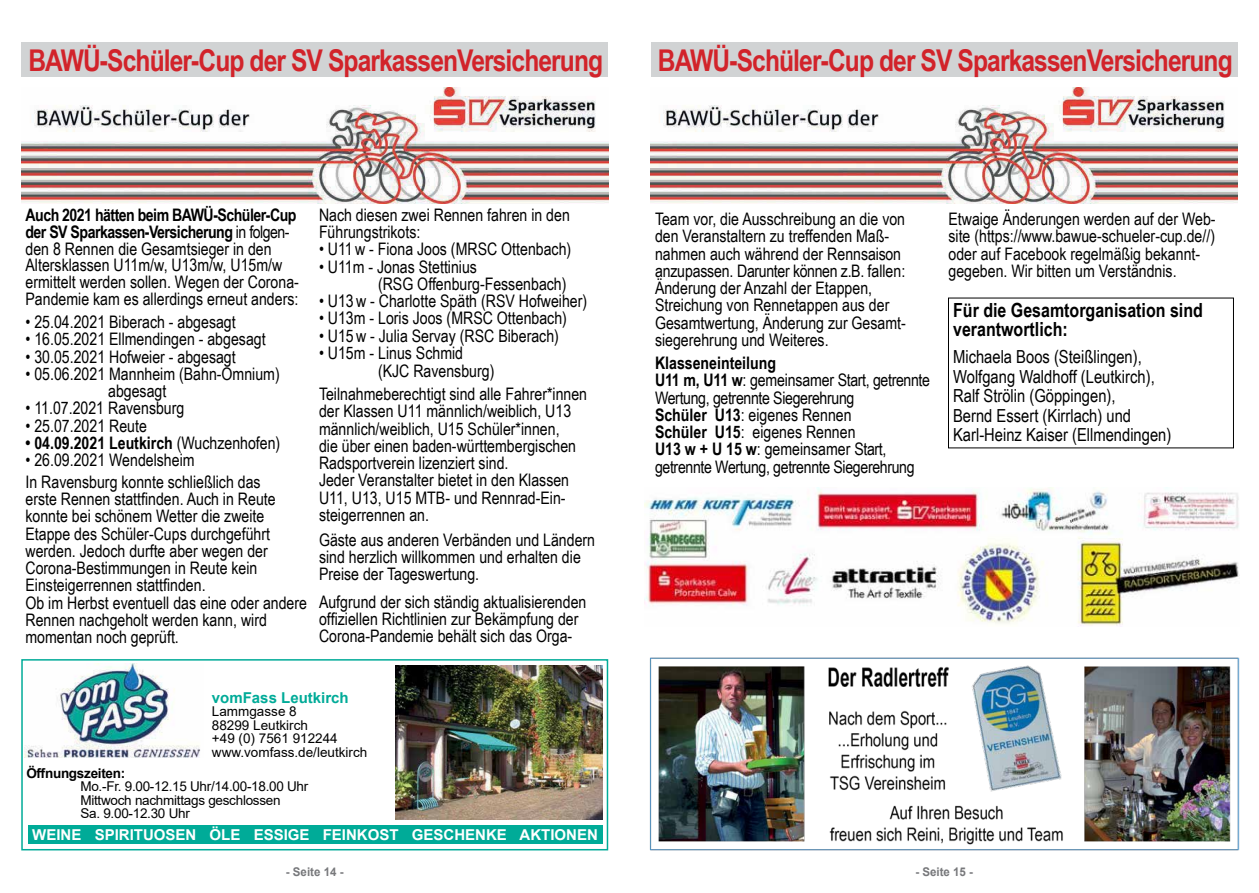
<style>
.page{position:relative;width:1259px;height:893px;background:#fff}
.page>*{position:absolute;margin:0;border:0;box-sizing:border-box;transform-origin:0 0}
.t1{font:700 30px "Arial Narrow";letter-spacing:-.03em;color:#d2232a}
.t2{font:700 19.5px/19.5px "Arial Narrow";color:#000}
.t3{font:18px/19.5px "Arial Narrow";color:#000}
.t4{font:17.25px/17.2px "Arial Narrow";color:#000}
.t5{font:17.25px/17.2px "Arial Narrow";letter-spacing:-.02em;color:#000}
.t6{font:700 17.25px "Arial Narrow";color:#000}
.t7{font:700 15px "Arial";color:#fff}
.t8{font:700 15px "Arial";color:#00ab98}
.t9{font:13.5px/13.5px "Arial";letter-spacing:-.01em;color:#000}
.t10{font:700 13.5px "Arial";letter-spacing:-.02em;color:#000}
.t11{font:700 12px "Arial";color:#77787b;scale:.96 1}
.s1{font-weight:700}
.s2{font-weight:400}
</style>
<div class="page">
<div style="left:21px;top:43px;width:587px;height:34px;background:#d1d3d4"></div>
<img style="left:21px;top:87px;width:587px;height:117px">
<div style="left:651px;top:43px;width:586px;height:34px;background:#d1d3d4"></div>
<img style="left:651px;top:87px;width:586px;height:117px">
<img style="left:644px;top:487px;width:595px;height:139px">
<div style="left:21px;top:659px;width:587px;height:191px;border:2px solid #00ab98"></div>
<img style="left:396px;top:666px;width:207px;height:153px">
<img style="left:25px;top:664px;width:175px;height:93px">
<div style="left:28px;top:825px;width:574px;height:19px;background:#00ab98"></div>
<img style="left:649px;top:657px;width:590px;height:194px">
<h1 class="t1" style="left:28px;top:37px;width:576px">BAWÜ-Schüler-Cup der SV SparkassenVersicherung</h1>
<p class="t4" style="left:26px;top:206px;width:275px;line-height:16.8px"><span class="s1">Auch 2021 hätten beim BAWÜ-Schüler-Cup der SV Sparkassen-Versicherung</span> in folgen&shy;den 8 Rennen die Gesamtsieger in den Altersklassen U11m/w, U13m/w, U15m/w ermittelt werden sollen. Wegen der Corona-Pandemie kam es allerdings erneut anders:</p>
<p class="t4" style="left:26px;top:313px;width:212px">• 25.04.2021 Biberach - abgesagt</p>
<p class="t4" style="left:26px;top:330px;width:242px">• 16.05.2021 Ellmendingen - abgesagt</p>
<p class="t4" style="left:26px;top:347px;width:212px">• 30.05.2021 Hofweier - abgesagt</p>
<p class="t4" style="left:108px;top:365px;width:173px;text-indent:-83px">• 05.06.2021 Mannheim (Bahn-Omnium) abgesagt</p>
<p class="t4" style="left:26px;top:399px;width:160px">• 11.07.2021 Ravensburg</p>
<p class="t4" style="left:26px;top:416px;width:123px">• 25.07.2021 Reute</p>
<p class="t6" style="left:26px;top:430px;width:256px">• 04.09.2021 Leutkirch <span class="s2">(Wuchzenhofen)</span></p>
<p class="t4" style="left:26px;top:449px;width:237px;line-height:21.8px">• 26.09.2021 Wendelsheim<br>In Ravensburg konnte schließlich das</p>
<p class="t4" style="left:26px;top:490px;width:283px">erste Rennen stattfinden. Auch in Reute konnte bei schönem Wetter die zweite Etappe des Schüler-Cups durchgeführt werden. Jedoch durfte aber wegen der Corona-Bestimmungen in Reute kein Einsteigerrennen stattfinden.<br>Ob im Herbst eventuell das eine oder andere Rennen nachgeholt werden kann, wird momentan noch geprüft.</p>
<p class="t4" style="left:319px;top:206px;width:252px">Nach diesen zwei Rennen fahren in den<br>Führungstrikots:</p>
<p class="t4" style="left:319px;top:240px;width:254px">• U11 w - Fiona Joos (MRSC Ottenbach)</p>
<p class="t4" style="left:378px;top:257px;width:190px;text-indent:-59px">• U11m - Jonas Stettinius<br>(RSG Offenburg-Fessenbach)</p>
<p class="t4" style="left:319px;top:292px;width:270px">• U13 w - Charlotte Späth (RSV Hofweiher)</p>
<p class="t4" style="left:319px;top:309px;width:249px">• U13m - Loris Joos (MRSC Ottenbach)</p>
<p class="t4" style="left:319px;top:326px;width:241px">• U15 w - Julia Servay (RSC Biberach)</p>
<p class="t4" style="left:378px;top:343px;width:118px;line-height:18px;text-indent:-59px">• U15m - Linus Schmid (KJC Ravensburg)</p>
<p class="t4" style="left:319px;top:385px;width:270px">Teilnahmeberechtigt sind alle Fahrer*innen der Klassen U11 männlich/weiblich, U13 männlich/weiblich, U15 Schüler*innen,<br>die über einen baden-württembergischen Radsportverein lizenziert sind.<br>Jeder Veranstalter bietet in den Klassen U11, U13, U15 MTB- und Rennrad-Ein&shy;steigerrennen an.</p>
<p class="t4" style="left:319px;top:530px;width:278px">Gäste aus anderen Verbänden und Ländern sind herzlich willkommen und erhalten die<br>Preise der Tageswertung.</p>
<p class="t4" style="left:319px;top:593px;width:269px">Aufgrund der sich ständig aktualisierenden offiziellen Richtlinien zur Bekämpfung der<br>Corona-Pandemie behält sich das Orga-</p>
<p class="t8" style="left:212px;top:687px;width:138px">vomFass Leutkirch</p>
<p class="t9" style="left:212px;top:705px;width:157px">Lammgasse 8<br>88299 Leutkirch<br>+49 (0) 7561 912244 www.vomfass.de/leutkirch</p>
<p class="t10" style="left:26px;top:763px;width:100px">Öffnungszeiten:</p>
<p class="t9" style="left:80px;top:780px;width:229px">Mo.-Fr. 9.00-12.15 Uhr/14.00-18.00 Uhr<br>Mittwoch nachmittags geschlossen<br>Sa. 9.00-12.30 Uhr</p>
<p class="t7" style="left:32px;top:825px;width:567px">WEINE SPIRITUOSEN ÖLE ESSIGE FEINKOST GESCHENKE AKTIONEN</p>
<h1 class="t1" style="left:658px;top:37px;width:576px">BAWÜ-Schüler-Cup der SV SparkassenVersicherung</h1>
<p class="t4" style="left:655px;top:210px;width:252px">Team vor, die Ausschreibung an die von den Veranstaltern zu treffenden Maß&shy;nahmen auch während der Rennsaison anzupassen. Darunter können z.B. fallen:<br>Änderung der Anzahl der Etappen, Streichung von Rennetappen aus der Gesamtwertung, Änderung zur Gesamt&shy;siegerehrung und Weiteres.</p>
<p class="t5" style="left:655px;top:354px;width:277px"><span class="s1">Klasseneinteilung<br>U11 m, U11 w</span>: gemeinsamer Start, getrennte<br>Wertung, getrennte Siegerehrung<br><span class="s1">Schüler U13</span>: eigenes Rennen<br><span class="s1">Schüler U15</span>: eigenes Rennen<br><span class="s1">U13 w + U 15 w</span>: gemeinsamer Start, getrennte Wertung, getrennte Siegerehrung</p>
<p class="t4" style="left:948px;top:210px;width:269px">Etwaige Änderungen werden auf der Web&shy;site (https://www.bawue-schueler-cup.de//) oder auf Facebook regelmäßig bekannt&shy;gegeben. Wir bitten um Verständnis.</p>
<p class="t2" style="left:953px;top:299px;width:251px">Für die Gesamtorganisation sind verantwortlich:</p>
<p class="t3" style="left:953px;top:347px;width:220px">Michaela Boos (Steißlingen),<br>Wolfgang Waldhoff (Leutkirch),<br>Ralf Strölin (Göppingen),<br>Bernd Essert (Kirrlach) und<br>Karl-Heinz Kaiser (Ellmendingen)</p>
<p class="t11" style="left:286px;top:863px;width:62px">- Seite 14 -</p>
<p class="t11" style="left:915px;top:863px;width:62px">- Seite 15 -</p>
</div>
